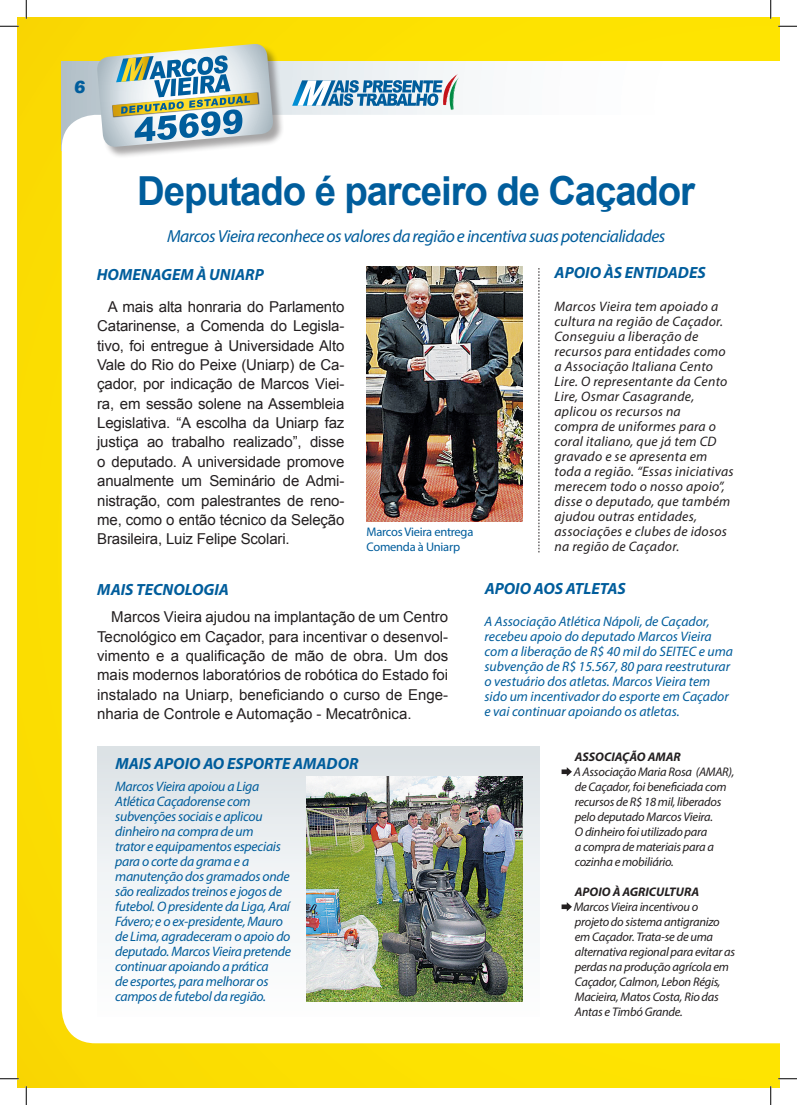
<style>
.page{position:relative;width:797px;height:1105px;background:#fff}
.page>*{position:absolute;margin:0;border:0;box-sizing:border-box;transform-origin:0 0}
.t1{font:700 40px "Arial";letter-spacing:-.03em;color:#005d9c;scale:.96 1}
.t2{font:italic 17.5px "Myriad Pro";letter-spacing:-.03em;color:#005d9c}
.t3{font:900 16.88px "Arial";color:#005d9c}
.t4{font:italic 700 16.25px "Myriad Pro";color:#005d9c}
.t5{font:15px/19.4px "Arial";letter-spacing:-.005em;color:#231f20;text-align:justify}
.t6{font:italic 13.75px/15px "Myriad Pro";letter-spacing:.02em;color:#231f20}
.t7{font:italic 13.75px/15px "Myriad Pro";letter-spacing:-.02em;color:#005d9c}
.t8{font:italic 13.75px/15px "Myriad Pro";color:#005d9c}
.t9{font:italic 12.5px/15px "Myriad Pro";letter-spacing:-.02em;color:#231f20}
.t10{font:12.5px/15px "Myriad Pro";letter-spacing:-.02em;color:#005d9c}
.t11{font:italic 700 12.5px "Myriad Pro";color:#231f20}
</style>
<div class="page">
<div style="left:17px;top:17px;width:762px;height:1070px;background:#fbdd01"></div>
<svg style="left:62px;top:62px;width:717px;height:53px;background:#f3f6f7"></svg>
<div style="left:62px;top:115px;width:717px;height:928px;background:#fff"></div>
<svg style="left:292px;top:73px;width:167px;height:38px;background:#9dbed3"></svg>
<div style="left:98px;top:45px;width:187px;height:114px;background:#231f20;opacity:.4"></div>
<svg style="left:96px;top:44px;width:178px;height:104px;background:#acbfb2"></svg>
<svg style="left:97px;top:746px;width:442px;height:270px;background:#ecf0f1"></svg>
<img style="left:366px;top:266px;width:156px;height:255px">
<svg style="left:538px;top:268px;width:1px;height:284px"></svg>
<img style="left:306px;top:776px;width:216px;height:225px">
<svg style="left:561px;top:767px;width:11px;height:9px"></svg>
<svg style="left:561px;top:902px;width:11px;height:9px"></svg>
<svg style="left:0;top:25px;width:19px;height:2px"></svg>
<svg style="left:778px;top:25px;width:19px;height:2px"></svg>
<svg style="left:0;top:1078px;width:19px;height:1px"></svg>
<svg style="left:778px;top:1078px;width:19px;height:1px"></svg>
<svg style="left:25px;top:0;width:2px;height:19px"></svg>
<svg style="left:25px;top:1086px;width:2px;height:19px"></svg>
<svg style="left:770px;top:0;width:1px;height:19px"></svg>
<svg style="left:770px;top:1086px;width:1px;height:19px"></svg>
<p class="t3" style="left:74px;top:74px;width:15px">6</p>
<h1 class="t1" style="left:137px;top:165px;width:582px">Deputado é parceiro de Caçador</h1>
<p class="t2" style="left:167px;top:225px;width:499px">Marcos Vieira reconhece os valores da região e incentiva suas potencialidades</p>
<p class="t4" style="left:97px;top:264px;width:168px">HOMENAGEM À UNIARP</p>
<p class="t4" style="left:554px;top:262px;width:153px">APOIO ÀS ENTIDADES</p>
<p class="t5" style="left:97px;top:297px;width:249px;text-indent:11px">A mais alta honraria do Parlamento Catarinense, a Comenda do Legisla&shy;tivo, foi entregue à Universidade Alto Vale do Rio do Peixe (Uniarp) de Ca&shy;çador, por indicação de Marcos Viei&shy;ra, em sessão solene na Assembleia Legislativa. “A escolha da Uniarp faz justiça ao trabalho realizado”, disse o deputado. A universidade promove anualmente um Seminário de Admi&shy;nistração, com palestrantes de reno&shy;me, como o então técnico da Seleção Brasileira, Luiz Felipe Scolari.</p>
<p class="t10" style="left:366px;top:524px;width:108px">Marcos Vieira entrega<br>Comenda à Uniarp</p>
<p class="t6" style="left:554px;top:299px;width:181px">Marcos Vieira tem apoiado a cultura na região de Caçador.<br>Conseguiu a liberação de recursos para entidades como a Associação Italiana Cento<br>Lire. O representante da Cento<br>Lire, Osmar Casagrande, aplicou os recursos na<br>compra de uniformes para o coral italiano, que já tem CD gravado e se apresenta em toda a região. “Essas iniciativas merecem todo o nosso apoio”, disse o deputado, que também ajudou outras entidades, associações e clubes de idosos na região de Caçador.</p>
<p class="t4" style="left:97px;top:579px;width:133px">MAIS TECNOLOGIA</p>
<p class="t4" style="left:484px;top:577px;width:142px">APOIO AOS ATLETAS</p>
<p class="t5" style="left:97px;top:607px;width:352px;text-indent:14px">Marcos Vieira ajudou na implantação de um Centro Tecnológico em Caçador, para incentivar o desenvol&shy;vimento e a qualificação de mão de obra. Um dos mais modernos laboratórios de robótica do Estado foi instalado na Uniarp, beneficiando o curso de Enge&shy;nharia de Controle e Automação - Mecatrônica.</p>
<p class="t8" style="left:484px;top:614px;width:250px">A Associação Atlética Nápoli, de Caçador, recebeu apoio do deputado Marcos Vieira com a liberação de R$ 40 mil do SEITEC e uma subvenção de R$ 15.567, 80 para reestruturar o vestuário dos atletas. Marcos Vieira tem sido um incentivador do esporte em Caçador e vai continuar apoiando os atletas.</p>
<p class="t4" style="left:115px;top:753px;width:245px">MAIS APOIO AO ESPORTE AMADOR</p>
<p class="t11" style="left:575px;top:749px;width:107px">ASSOCIAÇÃO AMAR</p>
<p class="t9" style="left:573px;top:764px;width:162px">A Associação Maria Rosa (AMAR), de Caçador, foi beneficiada com recursos de R$ 18 mil, liberados pelo deputado Marcos Vieira.<br>O dinheiro foi utilizado para<br>a compra de materiais para a cozinha e mobiliário.</p>
<p class="t11" style="left:575px;top:884px;width:126px">APOIO À AGRICULTURA</p>
<p class="t9" style="left:573px;top:899px;width:163px">Marcos Vieira incentivou o projeto do sistema antigranizo em Caçador. Trata-se de uma alternativa regional para evitar as perdas na produção agrícola em<br>Caçador, Calmon, Lebon Régis,<br>Macieira, Matos Costa, Rio das<br>Antas e Timbó Grande.</p>
<p class="t7" style="left:115px;top:779px;width:177px">Marcos Vieira apoiou a Liga<br>Atlética Caçadorense com subvenções sociais e aplicou dinheiro na compra de um<br>trator e equipamentos especiais para o corte da grama e a manutenção dos gramados onde são realizados treinos e jogos de futebol. O presidente da Liga, Araí<br>Fávero; e o ex-presidente, Mauro de Lima, agradeceram o apoio do deputado. Marcos Vieira pretende continuar apoiando a prática<br>de esportes, para melhorar os campos de futebol da região.</p>
</div>
